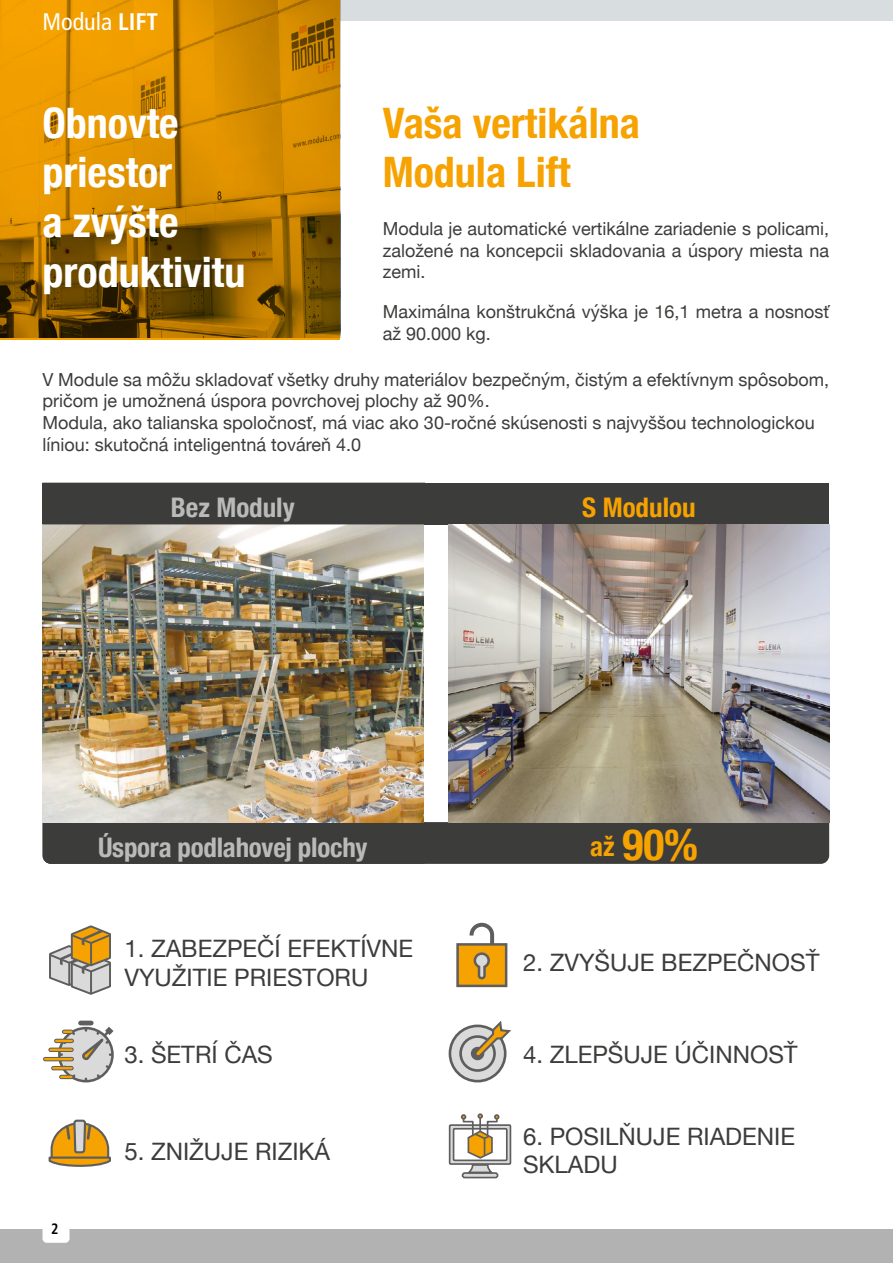
<style>
.page{position:relative;width:893px;height:1263px;background:#fff}
.page>*{position:absolute;margin:0;border:0;box-sizing:border-box;transform-origin:0 0}
.t1{font:700 condensed 43.5px "Helvetica Neue";color:#f6a200}
.t2{font:700 condensed 42px/49.5px "Helvetica Neue";color:#fff}
.t3{font:700 condensed 42px/49.5px "Helvetica Neue";color:#f6a200}
.t4{font:700 condensed 27px "Helvetica Neue";letter-spacing:-.01em;color:#bababa}
.t5{font:700 condensed 27px "Helvetica Neue";color:#f6a200}
.t6{font:24px/28.5px "Helvetica Neue";color:#3c3c3b}
.t7{font:condensed 24px "Frutiger LT Std";color:#fff}
.t8{font:18px/21.6px "Helvetica Neue";color:#3c3c3b}
.t9{font:700 condensed 15px "Frutiger LT Std";color:#000;scale:.94 1}
.s1{font-weight:700}
.s2{font-size:27px}
</style>
<div class="page">
<div style="left:340px;top:0;width:553px;height:21px;background:#d8dde0"></div>
<div style="left:0;top:1229px;width:893px;height:34px;background:#b3b2b2"></div>
<div style="left:43px;top:1223px;width:27px;height:20px;background:#fff;border-radius:4px"></div>
<div style="left:43px;top:483px;width:786px;height:41px;background:#3c3c3b"></div>
<div style="left:43px;top:822px;width:786px;height:42px;background:#3c3c3b"></div>
<img style="left:43px;top:524px;width:380px;height:298px">
<img style="left:449px;top:524px;width:380px;height:298px">
<img style="left:0;top:0;width:340px;height:337px">
<svg style="left:450px;top:1026px;width:55px;height:55px"></svg>
<div style="left:449px;top:1024px;width:57px;height:58px;border:3px solid #5f5e5e;border-radius:50%"></div>
<div style="left:459px;top:1035px;width:37px;height:37px;border:3px solid #5f5e5e;border-radius:50%"></div>
<div style="left:471px;top:1047px;width:13px;height:13px;border:3px solid #5f5e5e;border-radius:50%"></div>
<svg style="left:474px;top:1021px;width:37px;height:40px"></svg>
<div style="left:462px;top:1172px;width:36px;height:6px;border:2px solid #5f5e5e;border-radius:2px"></div>
<svg style="left:448px;top:1113px;width:64px;height:61px"></svg>
<hr style="left:45px;top:1058px;width:27px;height:2px;background:#f6a200">
<svg style="left:47px;top:925px;width:67px;height:318px"></svg>
<hr style="left:90px;top:943px;width:2px;height:22px;background:#5f5e5e">
<div style="left:458px;top:944px;width:48px;height:42px;background:#f6a200"></div>
<div style="left:456px;top:943px;width:51px;height:44px;border:3px solid #5f5e5e"></div>
<svg style="left:468px;top:922px;width:28px;height:58px"></svg>
<h3 class="t7" style="left:43px;top:7px;width:117px">Modula <span class="s1">LIFT</span></h3>
<h2 class="t2" style="left:43px;top:95px;width:204px">Obnovte priestor<br>a zvýšte produktivitu</h2>
<h2 class="t3" style="left:383px;top:95px;width:259px">Vaša vertikálna<br>Modula Lift</h2>
<p class="t8" style="left:383px;top:219px;width:448px;text-align:justify">Modula je automatické vertikálne zariadenie s policami, založené na koncepcii skladovania a úspory miesta na zemi.</p>
<p class="t8" style="left:383px;top:302px;width:448px">Maximálna konštrukčná výška je 16,1 metra a nosnosť až 90.000 kg.</p>
<p class="t8" style="left:43px;top:370px;width:788px">V Module sa môžu skladovať všetky druhy materiálov bezpečným, čistým a efektívnym spôsobom, pričom je umožnená úspora povrchovej plochy až 90%.<br>Modula, ako talianska spoločnosť, má viac ako 30-ročné skúsenosti s najvyššou technologickou líniou: skutočná inteligentná továreň 4.0</p>
<h3 class="t4" style="left:171px;top:484px;width:125px">Bez Moduly</h3>
<h3 class="t5" style="left:582px;top:484px;width:115px">S Modulou</h3>
<h3 class="t4" style="left:98px;top:825px;width:271px">Úspora podlahovej plochy</h3>
<h1 class="t1" style="left:590px;top:808px;width:110px"><span class="s2">až</span> 90%</h1>
<p class="t9" style="left:51px;top:1220px;width:9px">2</p>
<h3 class="t6" style="left:124px;top:936px;width:290px">1. ZABEZPEČÍ EFEKTÍVNE<br>VYUŽITIE PRIESTORU</h3>
<h3 class="t6" style="left:124px;top:1041px;width:150px">3. ŠETRÍ ČAS</h3>
<h3 class="t6" style="left:124px;top:1138px;width:207px">5. ZNIŽUJE RIZIKÁ</h3>
<h3 class="t6" style="left:523px;top:950px;width:298px">2. ZVYŠUJE BEZPEČNOSŤ</h3>
<h3 class="t6" style="left:523px;top:1041px;width:276px">4. ZLEPŠUJE ÚČINNOSŤ</h3>
<h3 class="t6" style="left:523px;top:1123px;width:274px">6. POSILŇUJE RIADENIE<br>SKLADU</h3>
</div>
